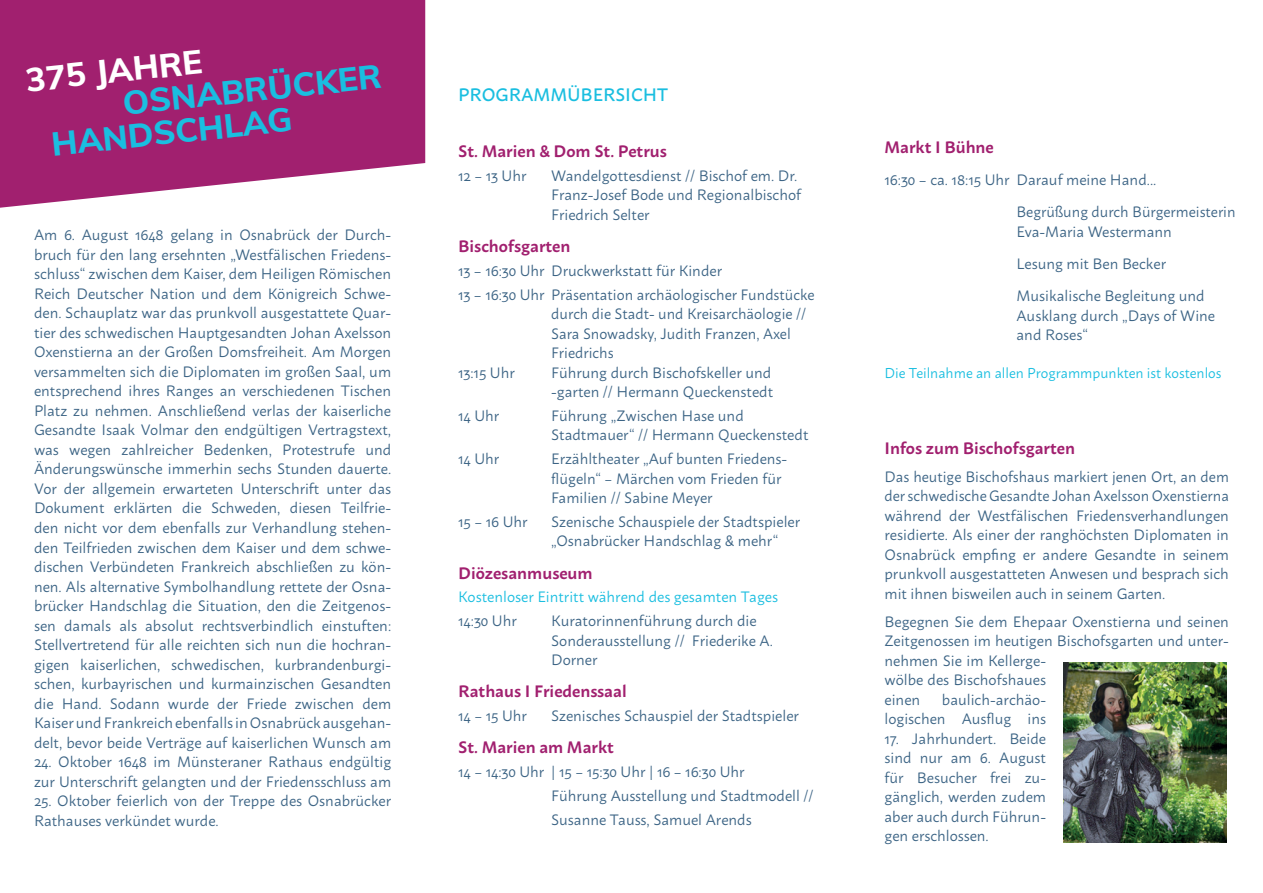
<style>
.page{position:relative;width:1263px;height:893px;background:#fff}
.page>*{position:absolute;margin:0;border:0;box-sizing:border-box;transform-origin:0 0}
.t1{font:800 33.3px/33.3px "Muli";color:#1abee0}
.t2{font:800 33.3px "Muli";color:#fff}
.t3{font:500 18px "Macho";color:#1abee0}
.t4{font:600 16.5px "Macho";color:#a1206f}
.t5{font:15px/19.5px "Macho";color:#3c6485}
.t6{font:15px "Macho";color:#1abee0}
.t7{font:14.25px "Macho";color:#1abee0}
</style>
<div class="page">
<svg style="left:0;top:0;width:425px;height:208px;background:#ab387e"></svg>
<img style="left:1063px;top:662px;width:163px;height:180px">
<h1 class="t2" style="left:24px;top:55px;width:178px;rotate:-6deg">375 JAHRE</h1>
<h1 class="t1" style="left:46px;top:93px;width:337px;text-indent:75px;rotate:-6deg">OSNABRÜCKER<br>HANDSCHLAG</h1>
<p class="t5" style="left:34px;top:224px;width:359px;text-align:justify">Am 6. August 1648 gelang in Osnabrück der Durch&shy;bruch für den lang ersehnten „Westfälischen Friedens&shy;schluss“ zwischen dem Kaiser, dem Heiligen Römischen Reich Deutscher Nation und dem Königreich Schwe&shy;den. Schauplatz war das prunkvoll ausgestattete Quar&shy;tier des schwedischen Hauptgesandten Johan Axelsson Oxenstierna an der Großen Domsfreiheit. Am Morgen versammelten sich die Diplomaten im großen Saal, um entsprechend ihres Ranges an verschiedenen Tischen Platz zu nehmen. Anschließend verlas der kaiserliche Gesandte Isaak Volmar den endgültigen Vertragstext, was wegen zahlreicher Bedenken, Protestrufe und Änderungswünsche immerhin sechs Stunden dauerte.<br>Vor der allgemein erwarteten Unterschrift unter das Dokument erklärten die Schweden, diesen Teilfrie&shy;den nicht vor dem ebenfalls zur Verhandlung stehen&shy;den Teilfrieden zwischen dem Kaiser und dem schwe&shy;dischen Verbündeten Frankreich abschließen zu kön&shy;nen. Als alternative Symbolhandlung rettete der Osna&shy;brücker Handschlag die Situation, den die Zeitgenos&shy;sen damals als absolut rechtsverbindlich einstuften:<br>Stellvertretend für alle reichten sich nun die hochran&shy;gigen kaiserlichen, schwedischen, kurbrandenburgi&shy;schen, kurbayrischen und kurmainzischen Gesandten die Hand. Sodann wurde der Friede zwischen dem Kaiser und Frankreich ebenfalls in Osnabrück ausgehan&shy;delt, bevor beide Verträge auf kaiserlichen Wunsch am</p>
<p class="t5" style="left:34px;top:750px;width:359px">24. Oktober 1648 im Münsteraner Rathaus endgültig zur Unterschrift gelangten und der Friedensschluss am</p>
<p class="t5" style="left:34px;top:789px;width:359px">25. Oktober feierlich von der Treppe des Osnabrücker<br>Rathauses verkündet wurde.</p>
<p class="t3" style="left:458px;top:79px;width:211px">PROGRAMMÜBERSICHT</p>
<p class="t4" style="left:458px;top:137px;width:210px">St. Marien &amp; Dom St. Petrus</p>
<p class="t5" style="left:458px;top:164px;width:70px">12 – 13 Uhr</p>
<p class="t5" style="left:551px;top:164px;width:251px">Wandelgottesdienst // Bischof em. Dr.<br>Franz-Josef Bode und Regionalbischof<br>Friedrich Selter</p>
<p class="t4" style="left:458px;top:232px;width:114px">Bischofsgarten</p>
<p class="t5" style="left:458px;top:257px;width:358px;line-height:23.7px">13 – 16:30 Uhr Druckwerkstatt für Kinder<br>13 – 16:30 Uhr Präsentation archäologischer Fundstücke</p>
<p class="t5" style="left:551px;top:303px;width:256px">durch die Stadt- und Kreisarchäologie //<br>Sara Snowadsky, Judith Franzen, Axel<br>Friedrichs</p>
<p class="t5" style="left:458px;top:361px;width:58px">13:15 Uhr</p>
<p class="t5" style="left:551px;top:361px;width:223px">Führung durch Bischofskeller und -garten // Hermann Queckenstedt</p>
<p class="t5" style="left:458px;top:404px;width:43px">14 Uhr</p>
<p class="t5" style="left:551px;top:404px;width:259px">Führung „Zwischen Hase und<br>Stadtmauer“ // Hermann Queckenstedt</p>
<p class="t5" style="left:458px;top:448px;width:43px">14 Uhr</p>
<p class="t5" style="left:551px;top:448px;width:238px">Erzähltheater „Auf bunten Friedens&shy;flügeln“ – Märchen vom Frieden für<br>Familien // Sabine Meyer</p>
<p class="t5" style="left:458px;top:510px;width:71px">15 – 16 Uhr</p>
<p class="t5" style="left:551px;top:510px;width:250px">Szenische Schauspiele der Stadtspieler „Osnabrücker Handschlag &amp; mehr“</p>
<p class="t4" style="left:458px;top:558px;width:136px">Diözesanmuseum</p>
<p class="t6" style="left:458px;top:584px;width:321px">Kostenloser Eintritt während des gesamten Tages</p>
<p class="t5" style="left:458px;top:610px;width:60px">14:30 Uhr</p>
<p class="t5" style="left:551px;top:610px;width:223px">Kuratorinnenführung durch die<br>Sonderausstellung // Friederike A.<br>Dorner</p>
<p class="t4" style="left:458px;top:677px;width:170px">Rathaus I Friedenssaal</p>
<p class="t5" style="left:458px;top:705px;width:70px">14 – 15 Uhr</p>
<p class="t5" style="left:551px;top:705px;width:249px">Szenisches Schauspiel der Stadtspieler</p>
<p class="t4" style="left:458px;top:733px;width:157px">St. Marien am Markt</p>
<p class="t5" style="left:551px;top:758px;width:264px;line-height:23.7px;text-indent:-93px">14 – 14:30 Uhr | 15 – 15:30 Uhr | 16 – 16:30 Uhr<br>Führung Ausstellung und Stadtmodell //<br>Susanne Tauss, Samuel Arends</p>
<p class="t4" style="left:884px;top:132px;width:111px">Markt I Bühne</p>
<p class="t5" style="left:1016px;top:162px;width:221px;line-height:32.2px;text-indent:-132px">16:30 – ca. 18:15 Uhr Darauf meine Hand...<br>Begrüßung durch Bürgermeisterin</p>
<p class="t5" style="left:1016px;top:214px;width:190px;line-height:32.2px">Eva-Maria Westermann<br>Lesung mit Ben Becker<br>Musikalische Begleitung und</p>
<p class="t5" style="left:1016px;top:304px;width:200px">Ausklang durch „Days of Wine and Roses“</p>
<p class="t7" style="left:884px;top:360px;width:338px">Die Teilnahme an allen Programmpunkten ist kostenlos</p>
<p class="t4" style="left:884px;top:433px;width:192px">Infos zum Bischofsgarten</p>
<p class="t5" style="left:884px;top:465px;width:346px;text-align:justify">Das heutige Bischofshaus markiert jenen Ort, an dem der schwedische Gesandte Johan Axelsson Oxenstierna während der Westfälischen Friedensverhandlungen residierte. Als einer der ranghöchsten Diplomaten in Osnabrück empfing er andere Gesandte in seinem prunkvoll ausgestatteten Anwesen und besprach sich mit ihnen bisweilen auch in seinem Garten.</p>
<p class="t5" style="left:884px;top:610px;width:346px">Begegnen Sie dem Ehepaar Oxenstierna und seinen<br>Zeitgenossen im heutigen Bischofsgarten und unter&shy;nehmen Sie im Kellerge-<br>wölbe des Bischofshaues<br>einen</p>
<p class="t5" style="left:884px;top:688px;width:163px;text-align:right">baulich-archäo&shy;logischen Ausflug ins</p>
<p class="t5" style="left:884px;top:727px;width:163px;text-align:justify">17. Jahrhundert. Beide sind nur am 6. August für Besucher frei zu&shy;gänglich, werden zudem aber auch durch Führun&shy;gen erschlossen.</p>
</div>
